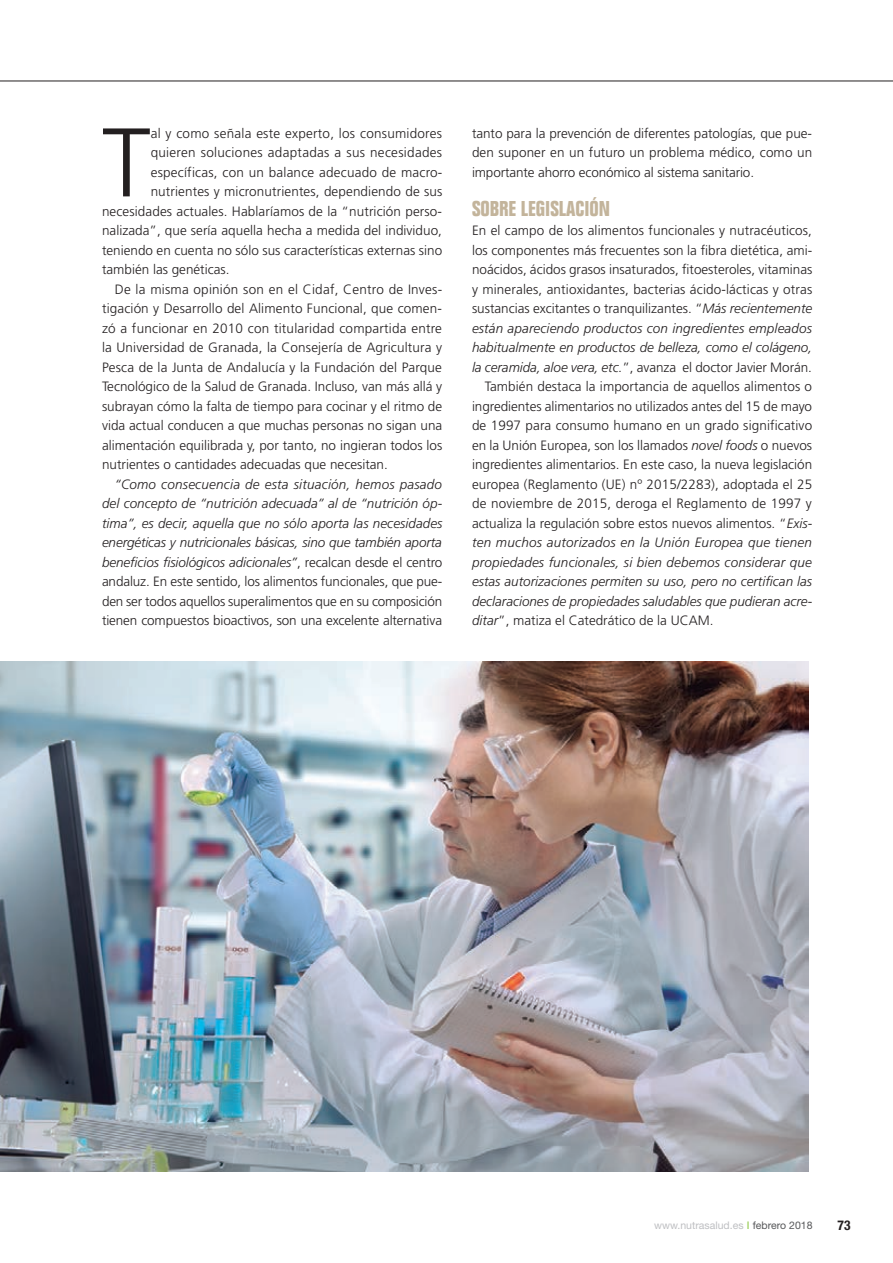
<style>
.page{position:relative;width:893px;height:1263px;background:#fff}
.page>*{position:absolute;margin:0;border:0;box-sizing:border-box;transform-origin:0 0}
.t1{font:300 97.35px "Frutiger";color:#231f20}
.t2{font:700 condensed 21px "Folio";color:#c3b49b}
.t3{font:300 13.5px/19.5px "Frutiger";color:#231f20;text-align:justify}
.t4{font:italic 300 13.5px "Frutiger";letter-spacing:.005em;color:#231f20}
.t5{font:300 13.5px "Frutiger";letter-spacing:.02em;color:#231f20}
.t6{font:700 condensed 13.5px "Helvetica Neue LT Std";color:#231f20}
.t7{font:10.5px "Helvetica Neue LT Std";color:#bebfc2}
.s1{font-style:normal}
.s2{font-style:italic}
.s3{color:#8bc63e}
.s4{color:#57585a}
</style>
<div class="page">
<hr style="left:0;top:81px;width:893px;height:1px;background:#231f20">
<img style="left:0;top:662px;width:808px;height:509px">
<p class="t1" style="left:102px;top:108px;width:50px">T</p>
<p class="t5" style="left:151px;top:126px;width:293px">al y como señala este experto, los consumidores</p>
<p class="t5" style="left:151px;top:145px;width:293px">quieren soluciones adaptadas a sus necesidades</p>
<p class="t3" style="left:151px;top:163px;width:293px">específicas, con un balance adecuado de macro-</p>
<p class="t3" style="left:151px;top:182px;width:293px">nutrientes y micronutrientes, dependiendo de sus</p>
<p class="t3" style="left:102px;top:202px;width:341px">necesidades actuales. Hablaríamos de la “nutrición perso-</p>
<p class="t3" style="left:102px;top:221px;width:341px">nalizada”, que sería aquella hecha a medida del individuo,</p>
<p class="t3" style="left:102px;top:241px;width:342px">teniendo en cuenta no sólo sus características externas sino</p>
<p class="t3" style="left:102px;top:260px;width:129px">también las genéticas.</p>
<p class="t3" style="left:115px;top:280px;width:329px">De la misma opinión son en el Cidaf, Centro de Inves-</p>
<p class="t3" style="left:102px;top:299px;width:341px">tigación y Desarrollo del Alimento Funcional, que comen-</p>
<p class="t3" style="left:102px;top:319px;width:341px">zó a funcionar en 2010 con titularidad compartida entre</p>
<p class="t3" style="left:102px;top:338px;width:342px">la Universidad de Granada, la Consejería de Agricultura y</p>
<p class="t3" style="left:102px;top:358px;width:341px">Pesca de la Junta de Andalucía y la Fundación del Parque</p>
<p class="t3" style="left:102px;top:377px;width:342px">Tecnológico de la Salud de Granada. Incluso, van más allá y</p>
<p class="t3" style="left:102px;top:397px;width:342px">subrayan cómo la falta de tiempo para cocinar y el ritmo de</p>
<p class="t3" style="left:102px;top:416px;width:342px">vida actual conducen a que muchas personas no sigan una</p>
<p class="t3" style="left:102px;top:436px;width:342px">alimentación equilibrada y, por tanto, no ingieran todos los</p>
<p class="t3" style="left:102px;top:455px;width:287px">nutrientes o cantidades adecuadas que necesitan.</p>
<p class="t4" style="left:115px;top:476px;width:329px">“Como consecuencia de esta situación, hemos pasado</p>
<p class="t4" style="left:102px;top:496px;width:342px">del concepto de “nutrición adecuada” al de “nutrición óp-</p>
<p class="t4" style="left:102px;top:515px;width:342px">tima”, es decir, aquella que no sólo aporta las necesidades</p>
<p class="t4" style="left:102px;top:535px;width:341px">energéticas y nutricionales básicas, sino que también aporta</p>
<p class="t4" style="left:102px;top:554px;width:342px">beneficios fisiológicos adicionales”<span class="s1">, recalcan desde el centro</span></p>
<p class="t3" style="left:102px;top:572px;width:342px">andaluz. En este sentido, los alimentos funcionales, que pue-</p>
<p class="t3" style="left:102px;top:592px;width:342px">den ser todos aquellos superalimentos que en su composición</p>
<p class="t3" style="left:102px;top:611px;width:342px">tienen compuestos bioactivos, son una excelente alternativa</p>
<p class="t3" style="left:472px;top:123px;width:342px">tanto para la prevención de diferentes patologías, que pue&shy;den suponer en un futuro un problema médico, como un importante ahorro económico al sistema sanitario.</p>
<p class="t2" style="left:472px;top:197px;width:140px">SOBRE LEGISLACIÓN</p>
<p class="t3" style="left:472px;top:221px;width:341px">En el campo de los alimentos funcionales y nutracéuticos,</p>
<p class="t3" style="left:472px;top:241px;width:342px">los componentes más frecuentes son la fibra dietética, ami-</p>
<p class="t3" style="left:472px;top:260px;width:342px">noácidos, ácidos grasos insaturados, fitoesteroles, vitaminas</p>
<p class="t3" style="left:472px;top:280px;width:342px">y minerales, antioxidantes, bacterias ácido-lácticas y otras</p>
<p class="t3" style="left:472px;top:299px;width:342px">sustancias excitantes o tranquilizantes. “<span class="s2">Más recientemente</span></p>
<p class="t4" style="left:472px;top:320px;width:341px">están apareciendo productos con ingredientes empleados</p>
<p class="t4" style="left:472px;top:340px;width:342px">habitualmente en productos de belleza, como el colágeno,</p>
<p class="t3" style="left:472px;top:358px;width:341px"><span class="s2">la ceramida, aloe vera, etc.</span>”, avanza el doctor Javier Morán.</p>
<p class="t3" style="left:485px;top:377px;width:329px">También destaca la importancia de aquellos alimentos o</p>
<p class="t3" style="left:472px;top:397px;width:342px">ingredientes alimentarios no utilizados antes del 15 de mayo</p>
<p class="t3" style="left:472px;top:416px;width:342px">de 1997 para consumo humano en un grado significativo</p>
<p class="t3" style="left:472px;top:436px;width:342px">en la Unión Europea, son los llamados <span class="s2">novel foods</span> o nuevos</p>
<p class="t3" style="left:472px;top:455px;width:342px">ingredientes alimentarios. En este caso, la nueva legislación</p>
<p class="t3" style="left:472px;top:475px;width:342px">europea (Reglamento (UE) nº 2015/2283), adoptada el 25</p>
<p class="t3" style="left:472px;top:494px;width:341px">de noviembre de 2015, deroga el Reglamento de 1997 y</p>
<p class="t3" style="left:472px;top:514px;width:342px">actualiza la regulación sobre estos nuevos alimentos. “<span class="s2">Exis-</span></p>
<p class="t4" style="left:472px;top:535px;width:342px">ten muchos autorizados en la Unión Europea que tienen</p>
<p class="t4" style="left:472px;top:554px;width:341px">propiedades funcionales, si bien debemos considerar que</p>
<p class="t4" style="left:472px;top:574px;width:342px">estas autorizaciones permiten su uso, pero no certifican las</p>
<p class="t4" style="left:472px;top:593px;width:342px">declaraciones de propiedades saludables que pudieran acre-</p>
<p class="t3" style="left:472px;top:611px;width:243px"><span class="s2">ditar</span>”, matiza el Catedrático de la UCAM.</p>
<p class="t7" style="left:654px;top:1219px;width:160px">www.nutrasalud.es <span class="s3">I</span> <span class="s4">febrero 2018</span></p>
<p class="t6" style="left:837px;top:1217px;width:14px">73</p>
</div>
